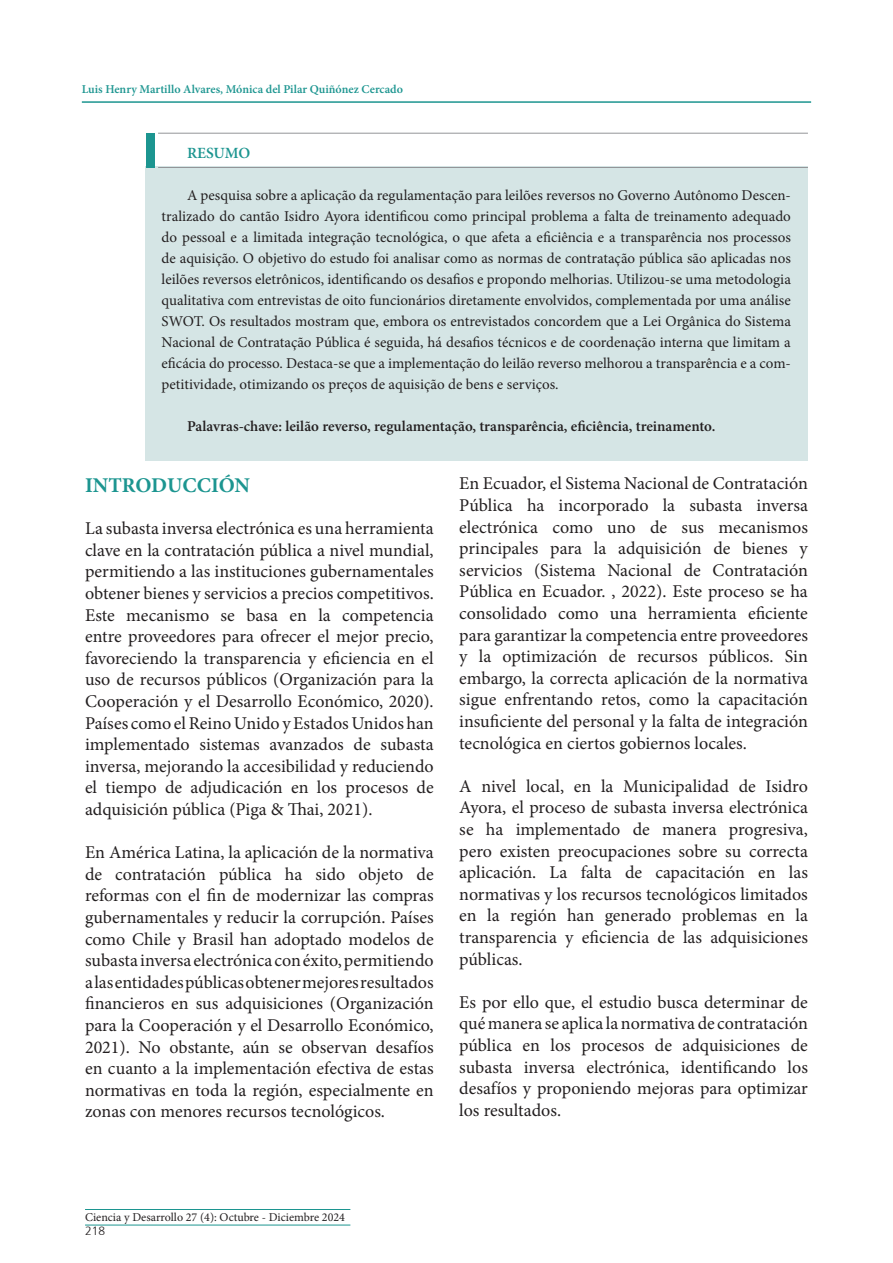
<style>
.page{position:relative;width:893px;height:1263px;background:#fff}
.page>*{position:absolute;margin:0;border:0;box-sizing:border-box;transform-origin:0 0}
.t1{font:700 21px "Minion Pro";color:#1c9590}
.t2{font:18px/21.6px "Minion Pro";color:#231f20;text-align:justify}
.t3{font:600 15.6px "Minion Pro";letter-spacing:-.005em;color:#1c9590}
.t4{font:15px/21px "Minion Pro";color:#231f20;text-align:justify}
.t5{font:600 15px "Minion Pro";color:#231f20}
.t6{font:600 12px "Minion Pro";color:#1c9590}
.t7{font:12px "Minion Pro";color:#231f20}
.t8{font:300 12px "Frutiger";color:#231f20}
</style>
<div class="page">
<hr style="left:82px;top:101px;width:729px;height:2px;background:#1c9590">
<hr style="left:85px;top:1209px;width:265px;height:1px;background:#1c9590">
<hr style="left:85px;top:1225px;width:265px;height:1px;background:#1c9590">
<div style="left:146px;top:166px;width:662px;height:295px;background:#d5e5e5"></div>
<div style="left:146px;top:133px;width:8px;height:35px;background:#1c9590"></div>
<hr style="left:158px;top:133px;width:650px;height:1px;background:#939598">
<hr style="left:158px;top:167px;width:650px;height:1px;background:#939598">
<p class="t6" style="left:82px;top:80px;width:323px">Luis Henry Martillo Alvares, Mónica del Pilar Quiñónez Cercado</p>
<p class="t3" style="left:187px;top:142px;width:65px">RESUMO</p>
<p class="t4" style="left:162px;top:185px;width:631px;text-indent:26px">A pesquisa sobre a aplicação da regulamentação para leilões reversos no Governo Autônomo Descen&shy;tralizado do cantão Isidro Ayora identificou como principal problema a falta de treinamento adequado do pessoal e a limitada integração tecnológica, o que afeta a eficiência e a transparência nos processos de aquisição. O objetivo do estudo foi analisar como as normas de contratação pública são aplicadas nos leilões reversos eletrônicos, identificando os desafios e propondo melhorias. Utilizou-se uma metodologia qualitativa com entrevistas de oito funcionários diretamente envolvidos, complementada por uma análise SWOT. Os resultados mostram que, embora os entrevistados concordem que a Lei Orgânica do Sistema Nacional de Contratação Pública é seguida, há desafios técnicos e de coordenação interna que limitam a eficácia do processo. Destaca-se que a implementação do leilão reverso melhorou a transparência e a com&shy;petitividade, otimizando os preços de aquisição de bens e serviços.</p>
<p class="t5" style="left:187px;top:416px;width:530px">Palavras-chave: leilão reverso, regulamentação, transparência, eficiência, treinamento.</p>
<p class="t1" style="left:85px;top:470px;width:167px">INTRODUCCIÓN</p>
<p class="t2" style="left:85px;top:518px;width:350px">La subasta inversa electrónica es una herramienta clave en la contratación pública a nivel mundial, permitiendo a las instituciones gubernamentales obtener bienes y servicios a precios competitivos.<br>Este mecanismo se basa en la competencia entre proveedores para ofrecer el mejor precio, favoreciendo la transparencia y eficiencia en el uso de recursos públicos (Organización para la Cooperación y el Desarrollo Económico, 2020).<br>Países como el Reino Unido y Estados Unidos han implementado sistemas avanzados de subasta inversa, mejorando la accesibilidad y reduciendo el tiempo de adjudicación en los procesos de adquisición pública (Piga &amp; Thai, 2021).</p>
<p class="t2" style="left:85px;top:842px;width:350px">En América Latina, la aplicación de la normativa de contratación pública ha sido objeto de reformas con el fin de modernizar las compras gubernamentales y reducir la corrupción. Países como Chile y Brasil han adoptado modelos de subasta inversa electrónica con éxito, permitiendo a las entidades públicas obtener mejores resultados financieros en sus adquisiciones (Organización para la Cooperación y el Desarrollo Económico, 2021). No obstante, aún se observan desafíos en cuanto a la implementación efectiva de estas normativas en toda la región, especialmente en zonas con menores recursos tecnológicos.</p>
<p class="t2" style="left:459px;top:473px;width:350px">En Ecuador, el Sistema Nacional de Contratación Pública ha incorporado la subasta inversa electrónica como uno de sus mecanismos principales para la adquisición de bienes y servicios (Sistema Nacional de Contratación Pública en Ecuador. , 2022). Este proceso se ha consolidado como una herramienta eficiente para garantizar la competencia entre proveedores y la optimización de recursos públicos. Sin embargo, la correcta aplicación de la normativa sigue enfrentando retos, como la capacitación insuficiente del personal y la falta de integración tecnológica en ciertos gobiernos locales.</p>
<p class="t2" style="left:459px;top:775px;width:350px">A nivel local, en la Municipalidad de Isidro Ayora, el proceso de subasta inversa electrónica se ha implementado de manera progresiva, pero existen preocupaciones sobre su correcta aplicación. La falta de capacitación en las normativas y los recursos tecnológicos limitados en la región han generado problemas en la transparencia y eficiencia de las adquisiciones públicas.</p>
<p class="t2" style="left:459px;top:991px;width:350px">Es por ello que, el estudio busca determinar de qué manera se aplica la normativa de contratación pública en los procesos de adquisiciones de subasta inversa electrónica, identificando los desafíos y proponiendo mejoras para optimizar los resultados.</p>
<p class="t7" style="left:85px;top:1209px;width:261px">Ciencia y Desarrollo 27 (4): Octubre - Diciembre 2024</p>
<p class="t8" style="left:85px;top:1222px;width:22px">218</p>
</div>
